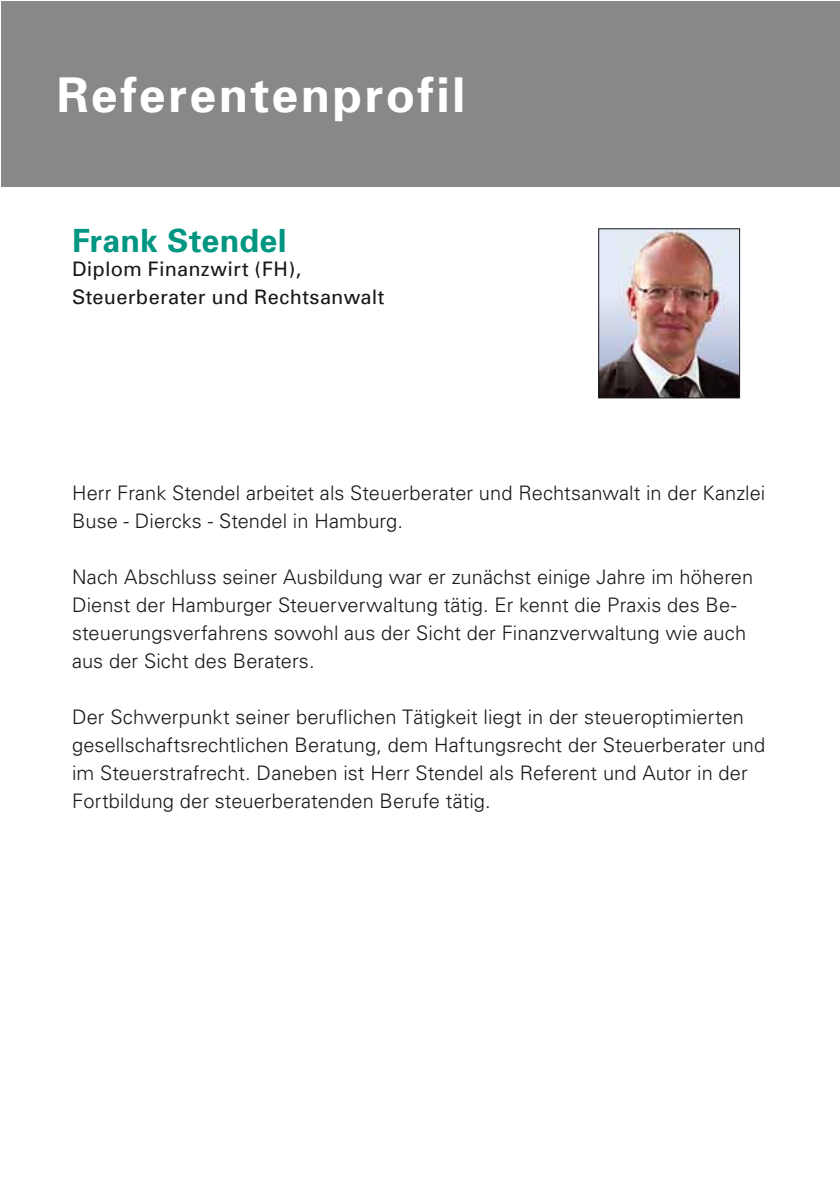
<style>
.page{position:relative;width:840px;height:1191px;background:#fff}
.page>*{position:absolute;margin:0;border:0;box-sizing:border-box;transform-origin:0 0}
.t1{font:700 48px "Univers";letter-spacing:.055em;color:#fff}
.t2{font:700 32px "Univers";letter-spacing:.005em;color:#009682}
.t3{font:300 20px/28px "Univers";letter-spacing:.005em;color:#1a171c}
.t4{font:20px/28px "Univers";letter-spacing:.01em;color:#1a171c}
</style>
<div class="page">
<div style="left:1px;top:1px;width:838px;height:185px;background:#87888a"></div>
<img style="left:600px;top:230px;width:137px;height:166px">
<div style="left:598px;top:228px;width:141px;height:170px;border:1px solid #1a171c"></div>
<h1 class="t1" style="left:57px;top:66px;width:410px">Referentenprofil</h1>
<h2 class="t2" style="left:72px;top:221px;width:216px">Frank Stendel</h2>
<p class="t4" style="left:72px;top:255px;width:313px">Diplom Finanzwirt (FH),<br>Steuerberater und Rechtsanwalt</p>
<p class="t3" style="left:72px;top:478px;width:694px">Herr Frank Stendel arbeitet als Steuerberater und Rechtsanwalt in der Kanzlei<br>Buse - Diercks - Stendel in Hamburg.</p>
<p class="t3" style="left:72px;top:562px;width:682px">Nach Abschluss seiner Ausbildung war er zunächst einige Jahre im höheren Dienst der Hamburger Steuerverwaltung tätig. Er kennt die Praxis des Be&shy;steuerungsverfahrens sowohl aus der Sicht der Finanzverwaltung wie auch aus der Sicht des Beraters.</p>
<p class="t3" style="left:72px;top:702px;width:694px">Der Schwerpunkt seiner beruflichen Tätigkeit liegt in der steueroptimierten gesellschaftsrechtlichen Beratung, dem Haftungsrecht der Steuerberater und im Steuerstrafrecht. Daneben ist Herr Stendel als Referent und Autor in der Fortbildung der steuerberatenden Berufe tätig.</p>
</div>
